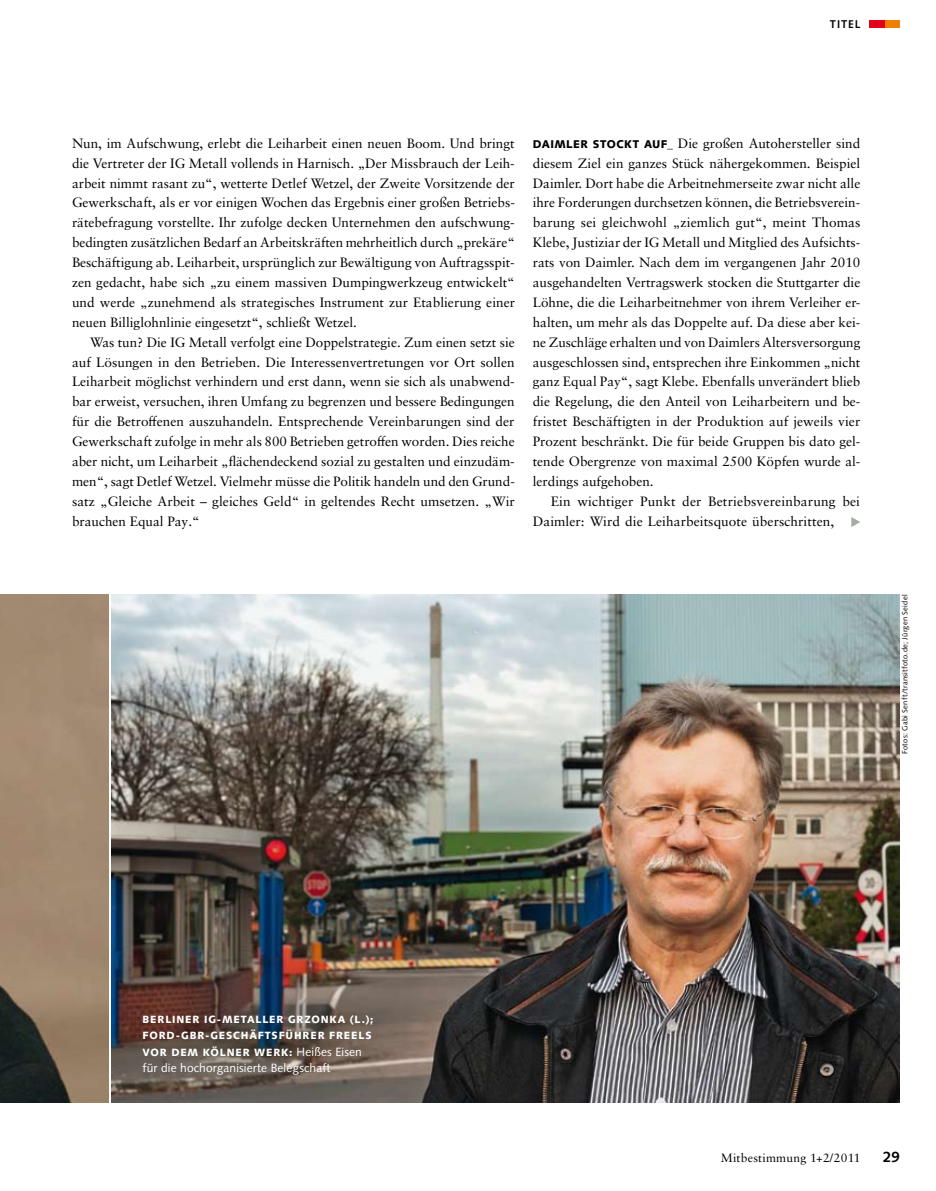
<style>
.page{position:relative;width:936px;height:1191px;background:#fff}
.page>*{position:absolute;margin:0;border:0;box-sizing:border-box;transform-origin:0 0}
.t1{font:700 15px "Syntax LT Pro";color:#000}
.t2{font:13.5px/19.8px "Sabon LT Pro";letter-spacing:.005em;color:#000;text-align:justify}
.t3{font:12px/16.5px "Syntax LT Pro";letter-spacing:.01em;color:#fff}
.t4{font:12px "Sabon LT Pro";letter-spacing:.02em;color:#000}
.t5{font:900 11.25px "Syntax LT Pro";color:#000}
.t6{font:700 11.25px "Syntax LT Pro";letter-spacing:.075em;color:#000}
.t7{font:900 10.5px "Syntax LT Pro";letter-spacing:.085em;color:#fff}
.t8{font:7.5px "Syntax LT Pro";letter-spacing:.035em;color:#000}
.s1{font-family:"Syntax LT Pro";font-weight:900;font-size:11.25px}
.s2{font-weight:900;font-size:10.5px}
</style>
<div class="page">
<img style="left:112px;top:594px;width:787px;height:508px">
<svg style="left:851px;top:517px;width:9px;height:10px"></svg>
<img style="left:0;top:594px;width:109px;height:508px">
<div style="left:884px;top:20px;width:15px;height:8px;background:#ee7f00"></div>
<div style="left:869px;top:20px;width:15px;height:8px;background:#e2001a"></div>
<p class="t6" style="left:829px;top:17px;width:32px">TITEL</p>
<p class="t2" style="left:72px;top:133px;width:444px">Nun, im Aufschwung, erlebt die Leiharbeit einen neuen Boom. Und bringt die Vertreter der IG Metall vollends in Harnisch. „Der Missbrauch der Leih&shy;arbeit nimmt rasant zu“, wetterte Detlef Wetzel, der Zweite Vorsitzende der Gewerkschaft, als er vor einigen Wochen das Ergebnis einer großen Betriebs&shy;rätebefragung vorstellte. Ihr zufolge decken Unternehmen den aufschwung&shy;bedingten zusätzlichen Bedarf an Arbeitskräften mehrheitlich durch „prekäre“ Beschäftigung ab. Leiharbeit, ursprünglich zur Bewältigung von Auftragsspit&shy;zen gedacht, habe sich „zu einem massiven Dumpingwerkzeug entwickelt“ und werde „zunehmend als strategisches Instrument zur Etablierung einer neuen Billiglohnlinie eingesetzt“, schließt Wetzel.</p>
<p class="t2" style="left:72px;top:331px;width:444px;text-indent:18px">Was tun? Die IG Metall verfolgt eine Doppelstrategie. Zum einen setzt sie auf Lösungen in den Betrieben. Die Interessenvertretungen vor Ort sollen Leiharbeit möglichst verhindern und erst dann, wenn sie sich als unabwend&shy;bar erweist, versuchen, ihren Umfang zu begrenzen und bessere Bedingungen für die Betroffenen auszuhandeln. Entsprechende Vereinbarungen sind der Gewerkschaft zufolge in mehr als 800 Betrieben getroffen worden. Dies reiche aber nicht, um Leiharbeit „flächendeckend sozial zu gestalten und einzudäm&shy;men“, sagt Detlef Wetzel. Vielmehr müsse die Politik handeln und den Grund&shy;satz „Gleiche Arbeit – gleiches Geld“ in geltendes Recht umsetzen. „Wir brauchen Equal Pay.“</p>
<p class="t2" style="left:532px;top:133px;width:329px;text-indent:60px"><span class="s1">STO CKT AU F_</span> Die großen Autohersteller sind diesem Ziel ein ganzes Stück nähergekommen. Beispiel Daimler. Dort habe die Arbeitnehmerseite zwar nicht alle ihre Forderungen durchsetzen können, die Betriebsverein&shy;barung sei gleichwohl „ziemlich gut“, meint Thomas Klebe, Justiziar der IG Metall und Mitglied des Aufsichts&shy;rats von Daimler. Nach dem im vergangenen Jahr 2010 ausgehandelten Vertragswerk stocken die Stuttgarter die Löhne, die die Leiharbeitnehmer von ihrem Verleiher er&shy;halten, um mehr als das Doppelte auf. Da diese aber kei&shy;ne Zuschläge erhalten und von Daimlers Altersversorgung ausgeschlossen sind, entsprechen ihre Einkommen „nicht ganz Equal Pay“, sagt Klebe. Ebenfalls unverändert blieb die Regelung, die den Anteil von Leiharbeitern und be&shy;fristet Beschäftigten in der Produktion auf jeweils vier Prozent beschränkt. Die für beide Gruppen bis dato gel&shy;tende Obergrenze von maximal 2500 Köpfen wurde al&shy;lerdings aufgehoben.</p>
<p class="t2" style="left:532px;top:491px;width:329px;text-indent:18px">Ein wichtiger Punkt der Betriebsvereinbarung bei<br>Daimler: Wird die Leiharbeitsquote überschritten,</p>
<p class="t5" style="left:532px;top:137px;width:8px">DAI</p>
<p class="t5" style="left:554px;top:137px;width:20px">MLER</p>
<p class="t8" style="left:900px;top:754px;width:161px;rotate:-90deg">Fotos: Gabi Senft/transitfoto.de; Jürgen Seidel</p>
<p class="t7" style="left:143px;top:1012px;width:8px">BERLINER</p>
<p class="t7" style="left:204px;top:1012px;width:38px">IG-METALLER</p>
<p class="t7" style="left:288px;top:1012px;width:87px">GRzON KA (L.);</p>
<p class="t7" style="left:143px;top:1029px;width:17px">FORD</p>
<p class="t7" style="left:176px;top:1029px;width:127px">-GBR-GESCHÄFTSFÜHRER</p>
<p class="t7" style="left:329px;top:1029px;width:15px">FREEL</p>
<p class="t7" style="left:365px;top:1029px;width:8px">S</p>
<p class="t7" style="left:143px;top:1045px;width:77px">VOR DE M KÖLNER</p>
<p class="t7" style="left:254px;top:1045px;width:10px">WER</p>
<p class="t3" style="left:143px;top:1043px;width:221px;text-indent:139px"><span class="s2">K:</span> Heißes Eisen für die hochorganisierte Belegschaft</p>
<p class="t4" style="left:720px;top:1150px;width:141px">Mitbestimmung 1+2/2011</p>
<p class="t1" style="left:883px;top:1147px;width:18px">29</p>
</div>
